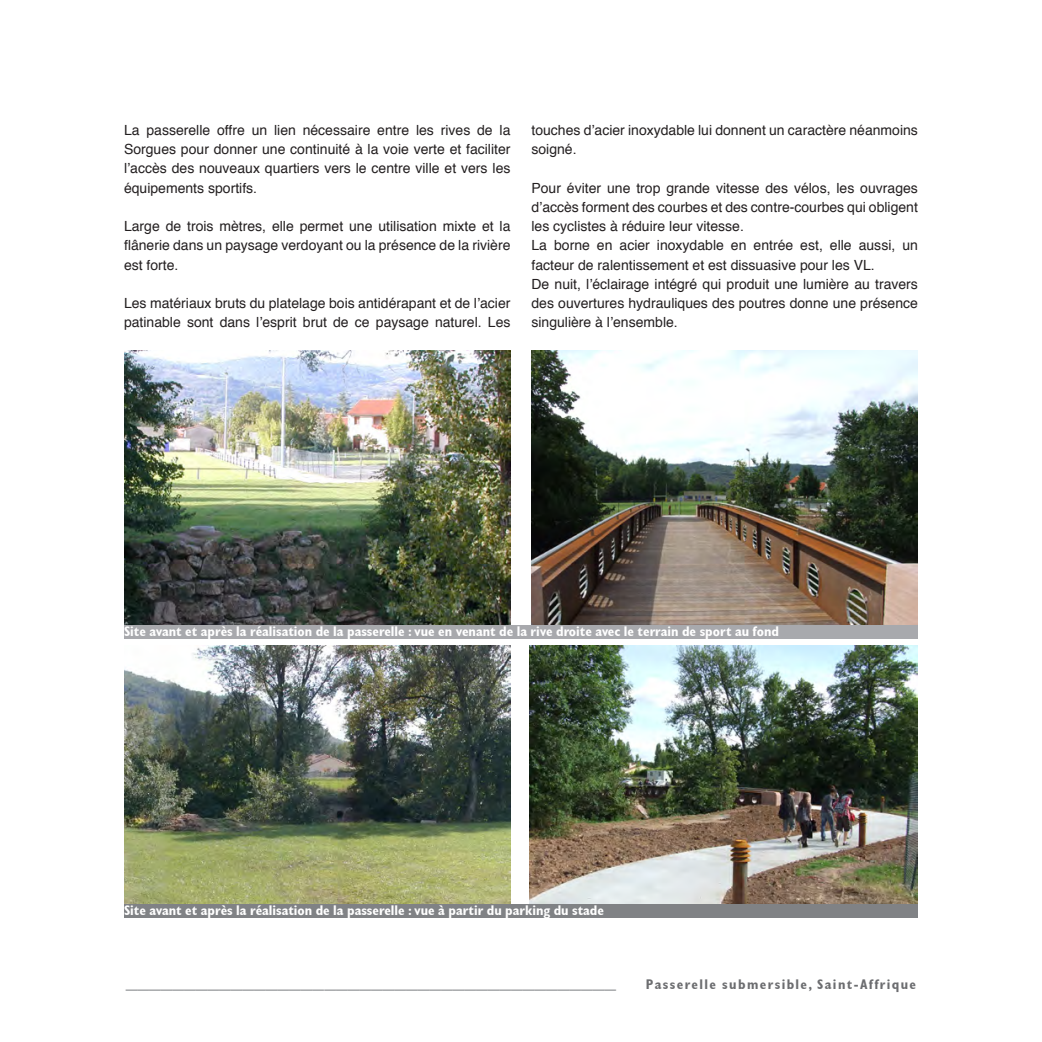
<style>
.page{position:relative;width:1042px;height:1042px;background:#fff}
.page>*{position:absolute;margin:0;border:0;box-sizing:border-box;transform-origin:0 0}
.t1{font:21px "Helvetica";color:#808285}
.t2{font:14px/19.2px "Helvetica";color:#231f20;text-align:justify}
.Normal_e{font:700 condensed 14px "Gill Sans";color:#fff}
.t3{font:700 condensed 14px "Gill Sans";letter-spacing:.1em;color:#6c6d70}
</style>
<div class="page">
<img style="left:124px;top:351px;width:386px;height:274px">
<img style="left:532px;top:351px;width:386px;height:274px">
<img style="left:124px;top:645px;width:386px;height:259px">
<div style="left:124px;top:625px;width:794px;height:14px;background:#a8a9ad"></div>
<img style="left:530px;top:645px;width:388px;height:259px">
<div style="left:124px;top:904px;width:794px;height:14px;background:#808285"></div>
<p class="t2" style="left:124px;top:121px;width:388px">La passerelle offre un lien nécessaire entre les rives de la Sorgues pour donner une continuité à la voie verte et faciliter l’accès des nouveaux quartiers vers le centre ville et vers les équipements sportifs.</p>
<p class="t2" style="left:124px;top:217px;width:388px">Large de trois mètres, elle permet une utilisation mixte et la flânerie dans un paysage verdoyant ou la présence de la rivière est forte.</p>
<p class="t2" style="left:124px;top:294px;width:388px">Les matériaux bruts du platelage bois antidérapant et de l’acier patinable sont dans l’esprit brut de ce paysage naturel. Les</p>
<p class="t2" style="left:531px;top:121px;width:388px">touches d’acier inoxydable lui donnent un caractère néanmoins soigné.</p>
<p class="t2" style="left:531px;top:178px;width:388px">Pour éviter une trop grande vitesse des vélos, les ouvrages d’accès forment des courbes et des contre-courbes qui obligent les cyclistes à réduire leur vitesse.</p>
<p class="t2" style="left:531px;top:236px;width:388px">La borne en acier inoxydable en entrée est, elle aussi, un facteur de ralentissement et est dissuasive pour les VL.</p>
<p class="t2" style="left:531px;top:275px;width:388px">De nuit, l’éclairage intégré qui produit une lumière au travers des ouvertures hydrauliques des poutres donne une présence singulière à l’ensemble.</p>
<p class="Normal_e" style="left:124px;top:623px;width:656px">Site avant et après la réalisation de la passerelle : vue en venant de la rive droite avec le terrain de sport au fond</p>
<p class="Normal_e" style="left:124px;top:902px;width:481px">Site avant et après la réalisation de la passerelle : vue à partir du parking du stade</p>
<h1 class="t1" style="left:126px;top:964px;width:492px">__________________________________________</h1>
<p class="t3" style="left:646px;top:976px;width:272px">Passerelle submersible, Saint-Affrique</p>
</div>
